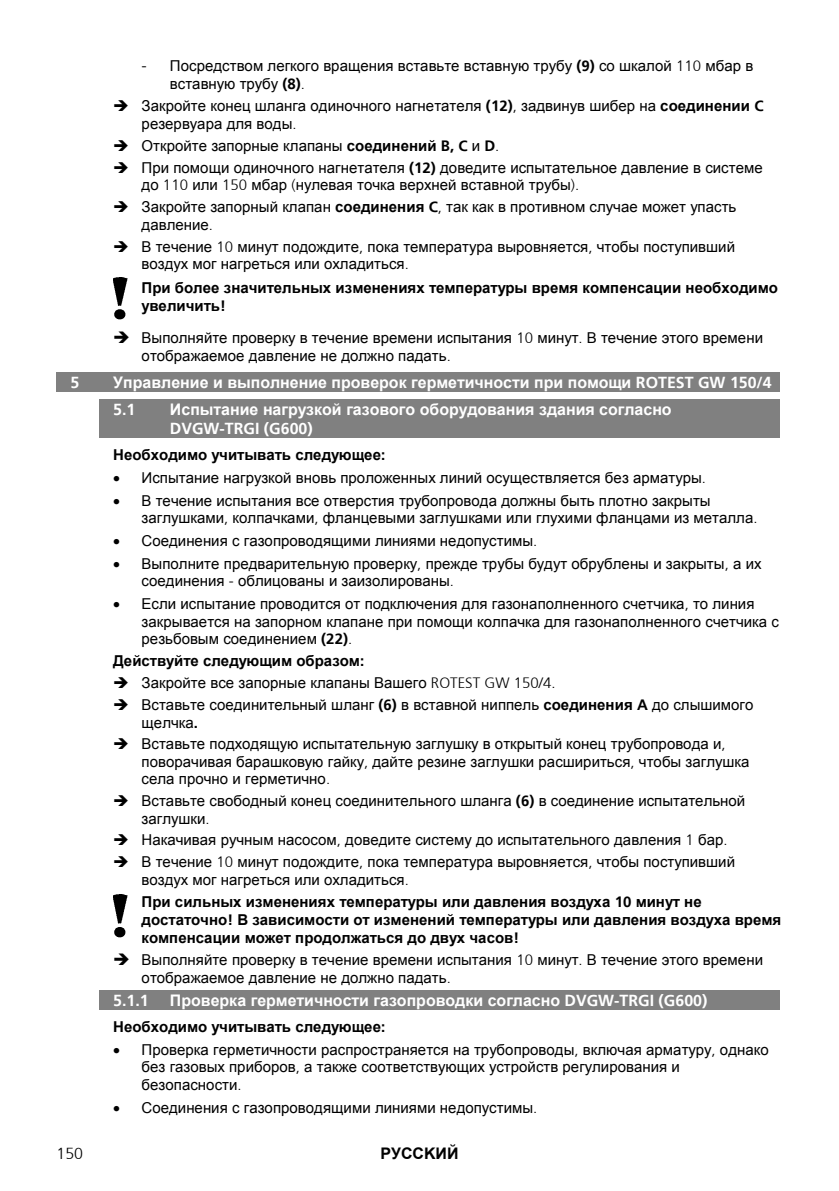
<style>
.page{position:relative;width:839px;height:1191px;background:#fff}
.page>*{position:absolute;margin:0;border:0;box-sizing:border-box;transform-origin:0 0}
.t1{font:700 16px "Arial";color:#fff}
.t2{font:300 16px "Frutiger 45";color:#fff}
.t3{font:700 16px "Arial";color:#000}
.t4{font:300 16px "Frutiger 45";color:#000}
.t5{font:15px/17.6px "Arial";color:#000}
.t6{font:700 15px/24.2px "Arial";color:#000}
.s1{font-family:"Frutiger 45";font-weight:300;font-size:16px}
.s2{font-family:"Frutiger 45";font-weight:300}
.s3{font-weight:700}
.s4{font-weight:400}
</style>
<div class="page">
<div style="left:56px;top:372px;width:723px;height:20px;background:#808080"></div>
<div style="left:99px;top:400px;width:680px;height:19px;background:#808080"></div>
<div style="left:99px;top:419px;width:680px;height:19px;background:#808080"></div>
<div style="left:99px;top:990px;width:680px;height:19px;background:#808080"></div>
<img style="left:113px;top:277px;width:15px;height:43px">
<img style="left:113px;top:894px;width:15px;height:43px">
<p class="t5" style="left:170px;top:57px;width:585px;text-indent:-28px"><span class="s1">-</span> Посредством легкого вращения вставьте вставную трубу <span class="s2">(9)</span> со шкалой <span class="s2">110</span> мбар в вставную трубу <span class="s2">(8)</span><span class="s2">.</span></p>
<p class="t5" style="left:142px;top:97px;width:623px">Закройте конец шланга одиночного нагнетателя <span class="s2">(12)</span><span class="s2">,</span> задвинув шибер на <span class="s3">соединении</span> <span class="s2">C </span>резервуара для воды<span class="s2">.</span></p>
<p class="t5" style="left:142px;top:135px;width:622px;line-height:21.8px">Откройте запорные клапаны <span class="s3">соединений</span> <span class="s2">B, C</span> и <span class="s2">D</span><span class="s2">.<br></span>При помощи одиночного нагнетателя <span class="s2">(12)</span> доведите испытательное давление в системе</p>
<p class="t5" style="left:142px;top:174px;width:596px;line-height:22px">до <span class="s2">110</span> или <span class="s2">150</span> мбар <span class="s2">(</span>нулевая точка верхней вставной трубы<span class="s2">).<br></span>Закройте запорный клапан <span class="s3">соединения</span> <span class="s2">C</span><span class="s2">,</span> так как в противном случае может упасть</p>
<p class="t5" style="left:142px;top:214px;width:595px;line-height:21.6px">давление<span class="s2">.<br></span>В течение <span class="s2">10</span> минут подождите<span class="s2">,</span> пока температура выровняется<span class="s2">,</span> чтобы поступивший</p>
<p class="t6" style="left:142px;top:252px;width:637px"><span class="s4">воздух мог нагреться или охладиться</span><span class="s2">.<br></span>При более значительных изменениях температуры время компенсации необходимо</p>
<p class="t5" style="left:142px;top:290px;width:623px;line-height:32px"><span class="s3">увеличить</span><span class="s2">!<br></span>Выполняйте проверку в течение времени испытания <span class="s2">10</span> минут<span class="s2">.</span> В течение этого времени</p>
<p class="t5" style="left:142px;top:347px;width:311px">отображаемое давление не должно падать<span class="s2">.</span></p>
<p class="t2" style="left:71px;top:373px;width:10px">5</p>
<p class="t1" style="left:113px;top:373px;width:660px">Управление и выполнение проверок герметичности при помощи <span class="s2">ROTEST GW 150/4</span></p>
<p class="t2" style="left:113px;top:400px;width:24px">5.1</p>
<p class="t1" style="left:170px;top:400px;width:503px">Испытание нагрузкой газового оборудования здания согласно</p>
<p class="t2" style="left:170px;top:419px;width:144px">DVGW-TRGI (G600)</p>
<p class="t6" style="left:113px;top:443px;width:273px">Необходимо учитывать следующее<span class="s2">:</span></p>
<p class="t5" style="left:113px;top:469px;width:594px">• Испытание нагрузкой вновь проложенных линий осуществляется без арматуры<span class="s2">.</span></p>
<p class="t5" style="left:142px;top:492px;width:617px;text-indent:-28px">• В течение испытания все отверстия трубопровода должны быть плотно закрыты заглушками<span class="s2">,</span> колпачками<span class="s2">,</span> фланцевыми заглушками или глухими фланцами из металла<span class="s2">.</span></p>
<p class="t5" style="left:113px;top:532px;width:425px">• Соединения с газопроводящими линиями недопустимы<span class="s2">.</span></p>
<p class="t5" style="left:142px;top:555px;width:621px;text-indent:-28px">• Выполните предварительную проверку<span class="s2">,</span> прежде трубы будут обрублены и закрыты<span class="s2">,</span> а их соединения <span class="s2">-</span> облицованы и заизолированы<span class="s2">.</span></p>
<p class="t5" style="left:142px;top:595px;width:639px;text-indent:-28px">• Если испытание проводится от подключения для газонаполненного счетчика<span class="s2">,</span> то линия закрывается на запорном клапане при помощи колпачка для газонаполненного счетчика с резьбовым соединением <span class="s2">(22)</span><span class="s2">.</span></p>
<p class="t5" style="left:142px;top:650px;width:613px;line-height:21.8px;text-indent:-28px"><span class="s3">Действуйте следующим образом</span><span class="s2">:<br></span>Закройте все запорные клапаны Вашего <span class="s2">ROTEST GW 150/4.<br></span>Вставьте соединительный шланг <span class="s2">(6)</span> в вставной ниппель <span class="s3">соединения</span> <span class="s2">A</span> до слышимого</p>
<p class="t5" style="left:142px;top:711px;width:585px;line-height:21.6px">щелчка<span class="s2">.<br></span>Вставьте подходящую испытательную заглушку в открытый конец трубопровода и<span class="s2">,</span></p>
<p class="t5" style="left:142px;top:753px;width:609px">поворачивая барашковую гайку<span class="s2">,</span> дайте резине заглушки расшириться<span class="s2">,</span> чтобы заглушка села прочно и герметично<span class="s2">.</span></p>
<p class="t5" style="left:142px;top:792px;width:605px">Вставьте свободный конец соединительного шланга <span class="s2">(6)</span> в соединение испытательной заглушки<span class="s2">.</span></p>
<p class="t5" style="left:142px;top:829px;width:595px;line-height:21.6px">Накачивая ручным насосом<span class="s2">,</span> доведите систему до испытательного давления <span class="s2">1</span> бар<span class="s2">.<br></span>В течение <span class="s2">10</span> минут подождите<span class="s2">,</span> пока температура выровняется<span class="s2">,</span> чтобы поступивший</p>
<p class="t6" style="left:142px;top:868px;width:561px;line-height:22px"><span class="s4">воздух мог нагреться или охладиться</span><span class="s2">.<br></span>При сильных изменениях температуры или давления воздуха <span class="s2">10</span> минут не</p>
<p class="t6" style="left:142px;top:910px;width:641px;line-height:18.2px">достаточно<span class="s2">!</span> В зависимости от изменений температуры или давления воздуха время компенсации может продолжаться до двух часов<span class="s2">!</span></p>
<p class="t5" style="left:142px;top:951px;width:623px">Выполняйте проверку в течение времени испытания <span class="s2">10</span> минут<span class="s2">.</span> В течение этого времени отображаемое давление не должно падать<span class="s2">.</span></p>
<p class="t2" style="left:113px;top:990px;width:37px">5.1.1</p>
<p class="t1" style="left:170px;top:991px;width:539px">Проверка герметичности газопроводки согласно <span class="s2">DVGW-TRGI (G600)</span></p>
<p class="t6" style="left:113px;top:1014px;width:273px">Необходимо учитывать следующее<span class="s2">:</span></p>
<p class="t5" style="left:142px;top:1041px;width:628px;text-indent:-28px">• Проверка герметичности распространяется на трубопроводы<span class="s2">,</span> включая арматуру<span class="s2">,</span> однако без газовых приборов<span class="s2">,</span> а также соответствующих устройств регулирования и безопасности<span class="s2">.</span></p>
<p class="t5" style="left:113px;top:1099px;width:425px">• Соединения с газопроводящими линиями недопустимы<span class="s2">.</span></p>
<p class="t4" style="left:56px;top:1144px;width:28px">150</p>
<p class="t3" style="left:380px;top:1144px;width:80px">PУCCKИЙ</p>
</div>
